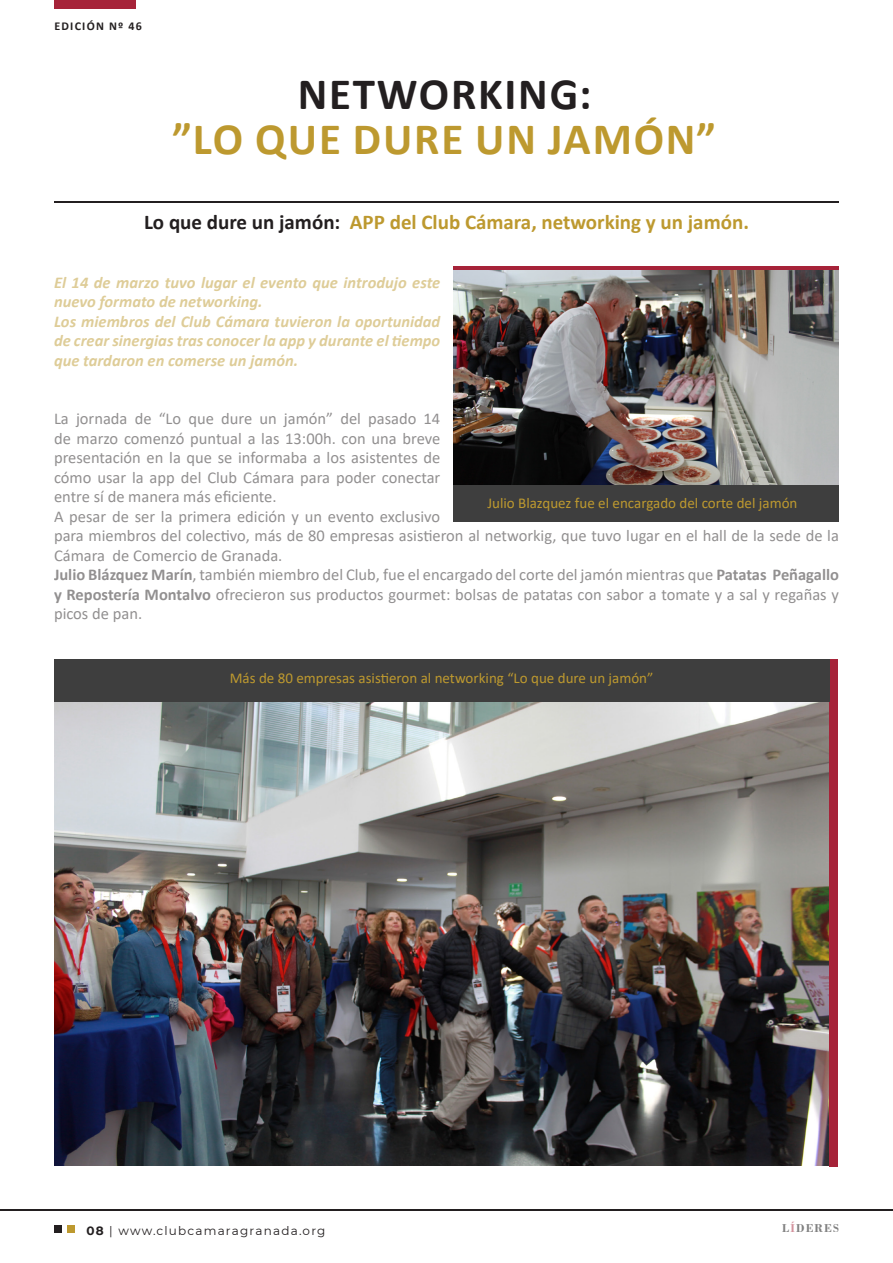
<style>
.page{position:relative;width:893px;height:1263px;background:#fff}
.page>*{position:absolute;margin:0;border:0;box-sizing:border-box;transform-origin:0 0}
.t1{font:700 45px "Calibri";letter-spacing:.04em;color:#bd992f}
.t2{font:700 45px "Calibri";letter-spacing:.04em;color:#231f20}
.t3{font:700 21px "Calibri";color:#bd992f}
.t4{font:16.5px/19.5px "Calibri";color:#231f20}
.t5{font:italic 700 16.5px/19.5px "Calibri";color:#bd992f}
.t6{font:15px "Calibri";color:#bd992f}
.t7{font:12px "Montserrat";letter-spacing:.1em;color:#231f20}
.t8{font:700 12px "Calibri";letter-spacing:.1em;color:#231f20}
.t9{font:700 12px "Bodoni";letter-spacing:.1em;color:#000}
.s1{color:#231f20}
.s2{font-weight:700}
.s3{color:#a62339}
</style>
<div class="page">
<div style="left:54px;top:1225px;width:7px;height:7px;background:#231f20"></div>
<div style="left:68px;top:1225px;width:7px;height:7px;background:#bd992f"></div>
<img style="left:54px;top:701px;width:775px;height:465px">
<div style="left:454px;top:267px;width:385px;height:8px;background:#a62339"></div>
<div style="left:829px;top:658px;width:9px;height:508px;background:#a62339"></div>
<hr style="left:54px;top:201px;width:785px;height:2px;background:#231f20">
<div style="left:54px;top:0;width:82px;height:9px;background:#a62339"></div>
<hr style="left:0;top:1209px;width:893px;height:1px;background:#231f20">
<img style="left:453px;top:270px;width:385px;height:215px">
<div style="left:453px;top:485px;width:386px;height:37px;background:#3e3e3e"></div>
<div style="left:54px;top:659px;width:775px;height:42px;background:#3e3e3e"></div>
<p class="t8" style="left:55px;top:18px;width:89px">EDICIÓN Nº 46</p>
<p class="t2" style="left:298px;top:63px;width:295px">NETWORKING:</p>
<p class="t1" style="left:172px;top:108px;width:545px">”LO QUE DURE UN JAMÓN”</p>
<p class="t3" style="left:144px;top:207px;width:606px"><span class="s1">Lo que dure un jamón:</span> APP del Club Cámara, networking y un jamón.</p>
<p class="t5" style="left:54px;top:272px;width:388px">El 14 de marzo tuvo lugar el evento que introdujo este nuevo formato de networking.<br>Los miembros del Club Cámara tuvieron la oportunidad de crear sinergias tras conocer la app y durante el tiempo que tardaron en comerse un jamón.</p>
<p class="t4" style="left:54px;top:409px;width:786px">La jornada de “Lo que dure un jamón” del pasado 14<br>de marzo comenzó puntual a las 13:00h. con una breve<br>presentación en la que se informaba a los asistentes de<br>cómo usar la app del Club Cámara para poder conectar<br>entre sí de manera más eficiente.<br>A pesar de ser la primera edición y un evento exclusivo<br>para miembros del colectivo, más de 80 empresas asistieron al networkig, que tuvo lugar en el hall de la sede de la Cámara de Comercio de Granada.<br><span class="s2">Julio Blázquez Marín</span>, también miembro del Club, fue el encargado del corte del jamón mientras que <span class="s2">Patatas Peñagallo y Repostería Montalvo</span> ofrecieron sus productos gourmet: bolsas de patatas con sabor a tomate y a sal y regañas y picos de pan.</p>
<p class="t6" style="left:487px;top:493px;width:312px">Julio Blazquez fue el encargado del corte del jamón</p>
<p class="t6" style="left:230px;top:668px;width:425px">Más de 80 empresas asistieron al networking “Lo que dure un jamón”</p>
<p class="t7" style="left:86px;top:1223px;width:240px"><span class="s2">08</span> | www.clubcamaragranada.org</p>
<p class="t9" style="left:782px;top:1220px;width:58px">L<span class="s3">Í</span>DERES</p>
</div>
